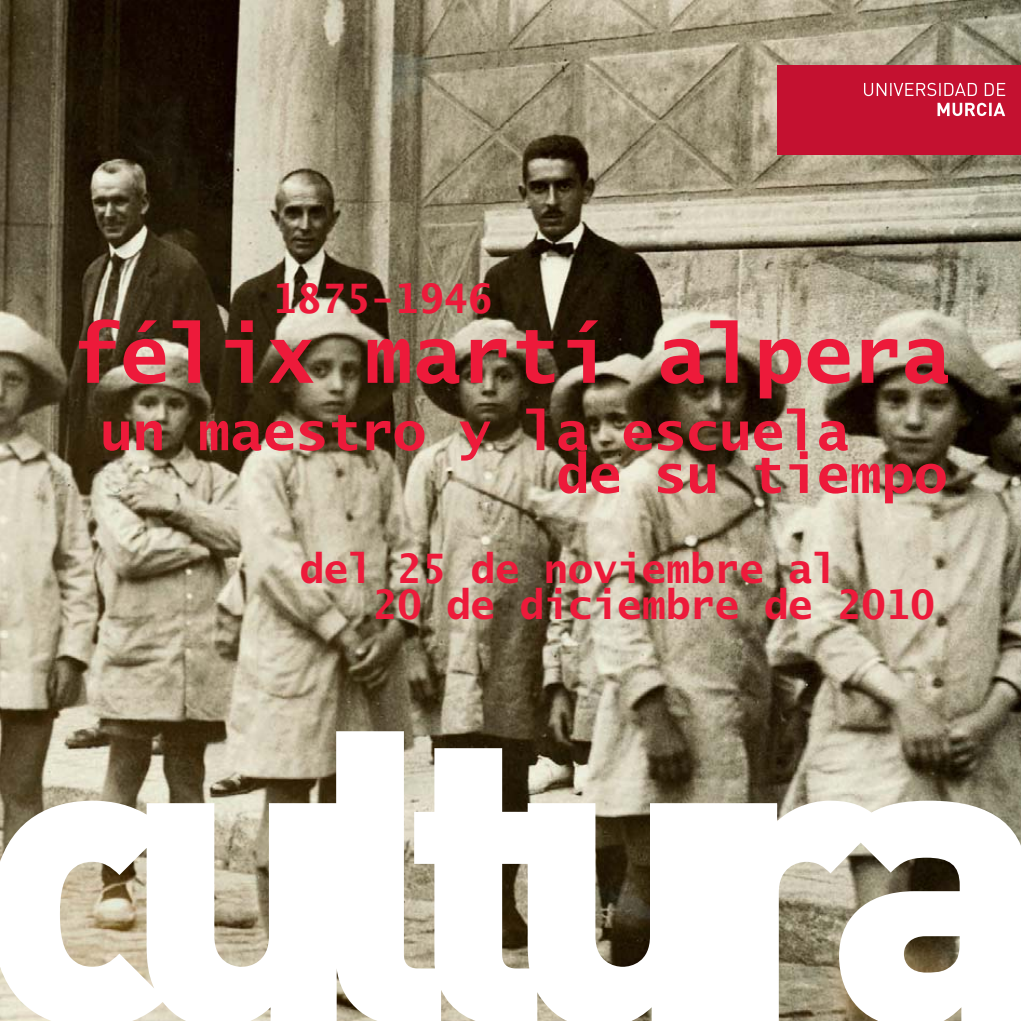
<style>
.page{position:relative;width:1021px;height:1021px;background:#fff}
.page>*{position:absolute;margin:0;border:0;box-sizing:border-box;transform-origin:0 0}
.t1{font:700 81px "Lucida Sans Typewriter";color:#ed1a3a}
.t2{font:700 54px/42.8px "Lucida Sans Typewriter";color:#ed1a3a}
.t3{font:700 40.5px/36.4px "Lucida Sans Typewriter";color:#ed1a3a}
</style>
<div class="page">
<img style="left:0;top:0;width:1020px;height:731px">
<svg style="left:0;top:731px;width:1020px;height:289px"></svg>
<div style="left:777px;top:66px;width:243px;height:89px;background:#c41130"></div>
<svg style="left:937px;top:103px;width:68px;height:13px"></svg>
<svg style="left:864px;top:83px;width:141px;height:13px"></svg>
<p class="t3" style="left:273px;top:283px;width:221px">1875-1946</p>
<h1 class="t1" style="left:71px;top:320px;width:881px">félix martí alpera</h1>
<h2 class="t2" style="left:556px;top:413px;width:392px;text-indent:-456px">un maestro y la escuela<br>de su tiempo</h2>
<p class="t3" style="left:373px;top:553px;width:563px;text-indent:-73px">del 25 de noviembre al<br>20 de diciembre de 2010</p>
</div>
